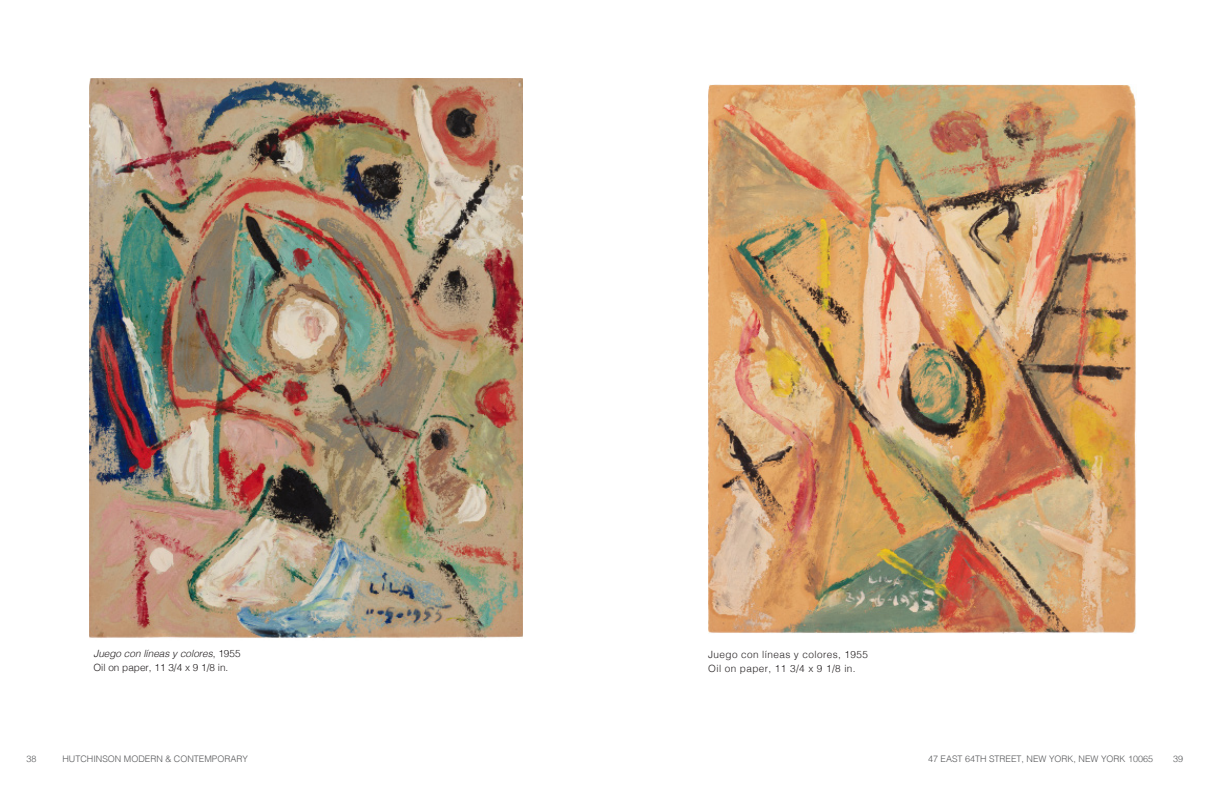
<style>
.page{position:relative;width:1224px;height:792px;background:#fff}
.page>*{position:absolute;margin:0;border:0;box-sizing:border-box;transform-origin:0 0}
.t1{font:300 10px "Helvetica";letter-spacing:.04em;color:#231f20}
.t2{font:italic 300 10px "Helvetica";color:#231f20}
.t3{font:300 10px "Helvetica";color:#231f20}
.Page_Numbers_-_Right{font:300 9px "Helvetica";color:#57585a}
.Page_Numbers_-_Left{font:300 9px "Helvetica";color:#57585a}
.s1{font-style:normal}
</style>
<div class="page">
<img style="left:89px;top:78px;width:434px;height:561px">
<img style="left:708px;top:85px;width:429px;height:549px">
<p class="t2" style="left:93px;top:645px;width:149px">Juego con líneas y colores<span class="s1">, 1955</span></p>
<p class="t3" style="left:93px;top:659px;width:137px">Oil on paper, 11 3/4 x 9 1/8 in.</p>
<p class="t1" style="left:708px;top:646px;width:161px">Juego con líneas y colores, 1955</p>
<p class="t1" style="left:708px;top:660px;width:149px">Oil on paper, 11 3/4 x 9 1/8 in.</p>
<p class="Page_Numbers_-_Left" style="left:26px;top:752px;width:12px">38</p>
<p class="Page_Numbers_-_Left" style="left:62px;top:752px;width:187px">HUTCHINSON MODERN &amp; CONTEMPORARY</p>
<p class="Page_Numbers_-_Right" style="left:928px;top:752px;width:227px">47 EAST 64TH STREET, NEW YORK, NEW YORK 10065</p>
<p class="Page_Numbers_-_Right" style="left:1173px;top:752px;width:12px">39</p>
</div>
